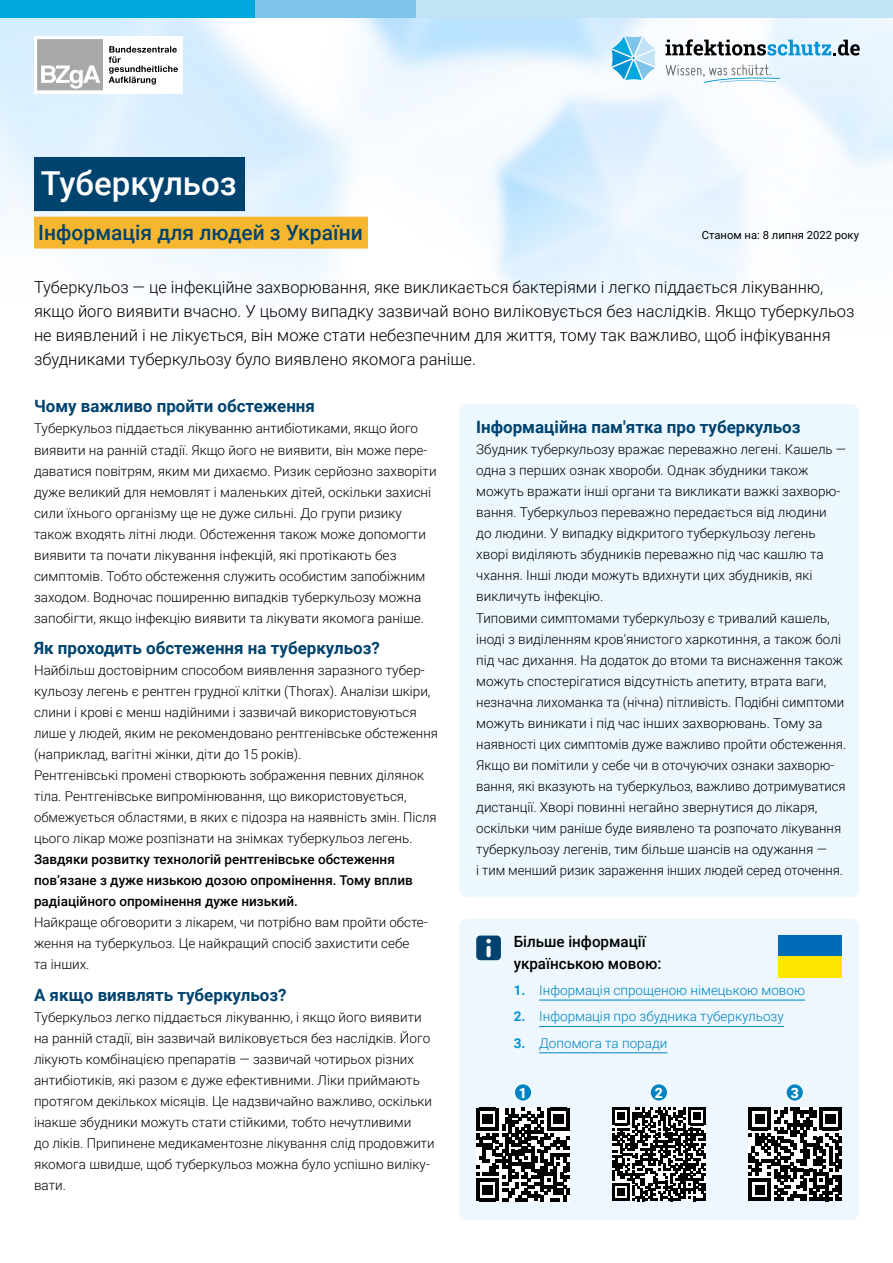
<style>
.page{position:relative;width:893px;height:1263px;background:#fff}
.page>*{position:absolute;margin:0;border:0;box-sizing:border-box;transform-origin:0 0}
.p-titel{font:500 33px "Roboto";color:#fff}
.p-untertitel{font:500 21px "Roboto";color:#00436e}
.t1{font:700 16.95px "Roboto";color:#00436e}
.p-einleitung{font:300 16.5px/24px "Roboto";color:#000}
.p-linktext{font:500 15.45px/21.5px "Roboto";color:#000}
.t2{font:900 14.25px "Roboto";color:#fff}
.t3{font:300 13.5px/21px "Roboto";color:#000}
.t4{font:500 13.5px/21px "Roboto";color:#000}
.t5{font:300 13.5px "Roboto";color:#0083c1}
.p-stand-datum{font:11.25px "Roboto";color:#000}
.s1{font-weight:700;color:#0093d5}
</style>
<div class="page">
<img style="left:0;top:17px;width:893px;height:298px">
<div style="left:0;top:0;width:255px;height:17px;background:#00a8de"></div>
<div style="left:255px;top:0;width:162px;height:17px;background:#7cc4e9"></div>
<div style="left:417px;top:0;width:476px;height:17px;background:#c2e2f5"></div>
<div style="left:34px;top:157px;width:211px;height:54px;background:#00436e"></div>
<div style="left:34px;top:217px;width:334px;height:32px;background:#f6b62e"></div>
<div style="left:459px;top:404px;width:400px;height:493px;background:#ecf8fe;border-radius:9px"></div>
<div style="left:459px;top:918px;width:400px;height:302px;background:#edf7fd;border-radius:9px"></div>
<hr style="left:539px;top:1000px;width:266px;height:1px;background:#0083c1">
<hr style="left:539px;top:1026px;width:245px;height:1px;background:#0083c1">
<hr style="left:539px;top:1052px;width:128px;height:1px;background:#0083c1">
<div style="left:476px;top:935px;width:25px;height:25px;background:#00436e;border-radius:4px"></div>
<svg style="left:486px;top:939px;width:5px;height:16px"></svg>
<svg style="left:612px;top:1107px;width:94px;height:94px;background:#5d5d5d"></svg>
<svg style="left:748px;top:1107px;width:94px;height:94px;background:#646464"></svg>
<svg style="left:476px;top:1108px;width:94px;height:93px;background:#636363"></svg>
<div style="left:778px;top:935px;width:64px;height:22px;background:#006bb6"></div>
<div style="left:778px;top:957px;width:64px;height:21px;background:#ffe600"></div>
<div style="left:515px;top:1084px;width:16px;height:16px;background:#0083c1;border-radius:50%"></div>
<div style="left:651px;top:1084px;width:16px;height:16px;background:#0083c1;border-radius:50%"></div>
<div style="left:787px;top:1084px;width:16px;height:16px;background:#0083c1;border-radius:50%"></div>
<svg style="left:612px;top:36px;width:44px;height:44px"></svg>
<svg style="left:665px;top:39px;width:195px;height:17px"></svg>
<svg style="left:666px;top:64px;width:114px;height:19px"></svg>
<div style="left:34px;top:36px;width:149px;height:57px;background:#fff"></div>
<svg style="left:109px;top:46px;width:69px;height:39px"></svg>
<svg style="left:37px;top:39px;width:66px;height:51px"></svg>
<p class="p-titel" style="left:41px;top:160px;width:198px">Туберкульоз</p>
<p class="p-untertitel" style="left:38px;top:218px;width:326px">Інформація для людей з України</p>
<p class="p-stand-datum" style="left:702px;top:228px;width:159px">Станом на: 8 липня 2022 року</p>
<p class="p-einleitung" style="left:34px;top:275px;width:822px">Туберкульоз — це інфекційне захворювання, яке викликається бактеріями і легко піддається лікуванню, якщо його виявити вчасно. У цьому випадку зазвичай воно виліковується без наслідків. Якщо туберкульоз не виявлений і не лікується, він може стати небезпечним для життя, тому так важливо, щоб інфікування збудниками туберкульозу було виявлено якомога раніше.</p>
<h1 class="t1" style="left:34px;top:395px;width:283px">Чому важливо пройти обстеження</h1>
<p class="t3" style="left:34px;top:418px;width:404px">Туберкульоз піддається лікуванню антибіотиками, якщо його виявити на ранній стадії. Якщо його не виявити, він може пере&shy;даватися повітрям, яким ми дихаємо. Ризик серйозно захворіти дуже великий для немовлят і маленьких дітей, оскільки захисні сили їхнього організму ще не дуже сильні. До групи ризику також входять літні люди. Обстеження також може допомогти виявити та почати лікування інфекцій, які протікають без симптомів. Тобто обстеження служить особистим запобіжним заходом. Водночас поширенню випадків туберкульозу можна запобігти, якщо інфекцію виявити та лікувати якомога раніше.</p>
<h1 class="t1" style="left:34px;top:636px;width:347px">Як проходить обстеження на туберкульоз?</h1>
<p class="t3" style="left:34px;top:659px;width:405px">Найбільш достовірним способом виявлення заразного тубер&shy;кульозу легень є рентген грудної клітки (Thorax). Аналізи шкіри, слини і крові є менш надійними і зазвичай використовуються лише у людей, яким не рекомендовано рентгенівське обстеження (наприклад, вагітні жінки, діти до 15 років).</p>
<p class="t3" style="left:34px;top:764px;width:404px">Рентгенівські промені створюють зображення певних ділянок тіла. Рентгенівське випромінювання, що використовується, обмежується областями, в яких є підозра на наявність змін. Після цього лікар може розпізнати на знімках туберкульоз легень.</p>
<p class="t4" style="left:34px;top:848px;width:380px">Завдяки розвитку технологій рентгенівське обстеження пов’язане з дуже низькою дозою опромінення. Тому вплив радіаційного опромінення дуже низький.</p>
<p class="t3" style="left:34px;top:911px;width:395px">Найкраще обговорити з лікарем, чи потрібно вам пройти обсте&shy;ження на туберкульоз. Це найкращий спосіб захистити себе<br>та інших.</p>
<h1 class="t1" style="left:34px;top:983px;width:254px">А якщо виявлять туберкульоз?</h1>
<p class="t3" style="left:34px;top:1006px;width:402px">Туберкульоз легко піддається лікуванню, і якщо його виявити на ранній стадії, він зазвичай виліковується без наслідків. Його лікують комбінацією препаратів — зазвичай чотирьох різних антибіотиків, які разом є дуже ефективними. Ліки приймають протягом декількох місяців. Це надзвичайно важливо, оскільки інакше збудники можуть стати стійкими, тобто нечутливими<br>до ліків. Припинене медикаментозне лікування слід продовжити якомога швидше, щоб туберкульоз можна було успішно виліку&shy;вати.</p>
<h1 class="t1" style="left:476px;top:416px;width:326px">Інформаційна пам'ятка про туберкульоз</h1>
<p class="t3" style="left:476px;top:439px;width:371px">Збудник туберкульозу вражає переважно легені. Кашель — одна з перших ознак хвороби. Однак збудники також можуть вражати інші органи та викликати важкі захворю&shy;вання. Туберкульоз переважно передається від людини<br>до людини. У випадку відкритого туберкульозу легень хворі виділяють збудників переважно під час кашлю та чхання. Інші люди можуть вдихнути цих збудників, які викличуть інфекцію.</p>
<p class="t3" style="left:476px;top:607px;width:371px">Типовими симптомами туберкульозу є тривалий кашель, іноді з виділенням кров'янистого харкотиння, а також болі під час дихання. На додаток до втоми та виснаження також можуть спостерігатися відсутність апетиту, втрата ваги, незначна лихоманка та (нічна) пітливість. Подібні симптоми можуть виникати і під час інших захворювань. Тому за наявності цих симптомів дуже важливо пройти обстеження.</p>
<p class="t3" style="left:476px;top:754px;width:371px">Якщо ви помітили у себе чи в оточуючих ознаки захворю&shy;вання, які вказують на туберкульоз, важливо дотримуватися дистанції. Хворі повинні негайно звернутися до лікаря, оскільки чим раніше буде виявлено та розпочато лікування туберкульозу легенів, тим більше шансів на одужання —<br>і тим менший ризик зараження інших людей серед оточення.</p>
<p class="p-linktext" style="left:514px;top:930px;width:149px">Більше інформації українською мовою:</p>
<p class="t5" style="left:514px;top:981px;width:293px"><span class="s1">1.</span> Інформація спрощеною німецькою мовою</p>
<p class="t5" style="left:514px;top:1007px;width:272px"><span class="s1">2.</span> Інформація про збудника туберкульозу</p>
<p class="t5" style="left:514px;top:1033px;width:155px"><span class="s1">3.</span> Допомога та поради</p>
<p class="t2" style="left:519px;top:1083px;width:10px">1</p>
<p class="t2" style="left:655px;top:1083px;width:10px">2</p>
<p class="t2" style="left:791px;top:1083px;width:10px">3</p>
</div>
